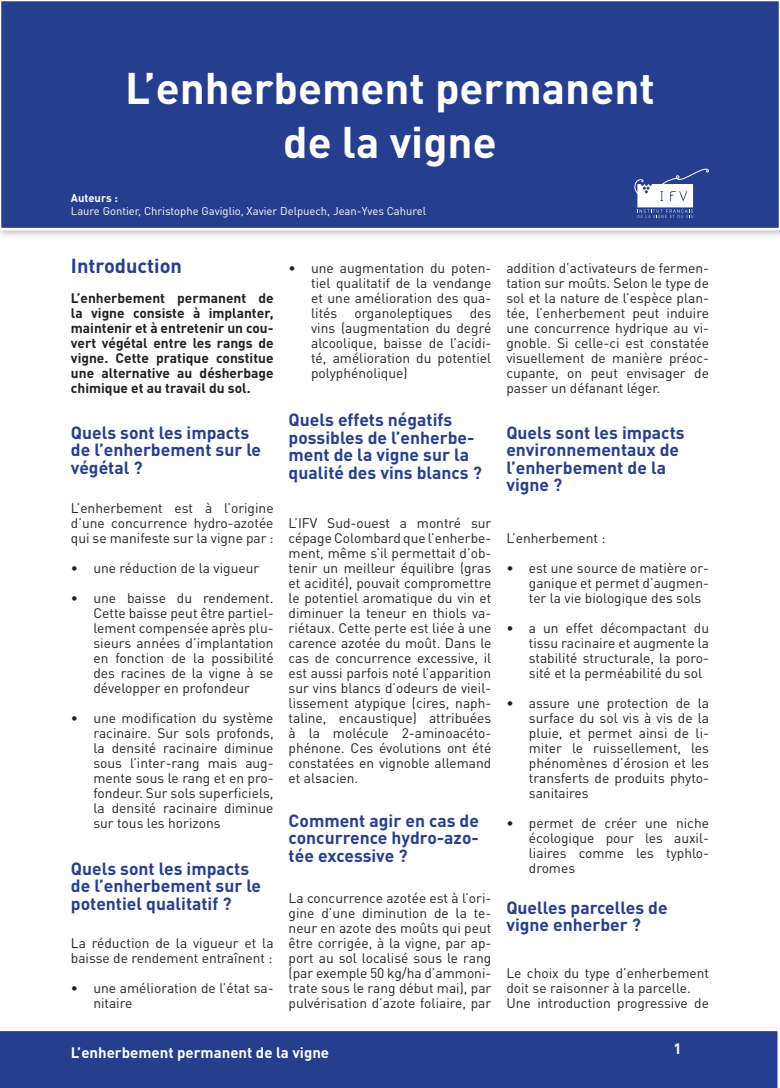
<style>
.page{position:relative;width:780px;height:1088px;background:#fff}
.page>*{position:absolute;margin:0;border:0;box-sizing:border-box;transform-origin:0 0}
.t1{font:700 43.75px "DINOT";color:#fff}
.t2{font:700 20px "DINOT";color:#253f8e}
.t3{font:700 17.5px/17.5px "DINOT";color:#253f8e}
.t4{font:700 15px "DINOT";color:#fff}
.t5{font:13.75px/15px "DINOT";color:#231f20;text-align:justify}
.t6{font:700 13.75px/15px "DINOT";color:#231f20;text-align:justify}
.t7{font:11.25px "DINOT";color:#fff}
.t8{font:700 11.25px "DINOT";color:#fff}
</style>
<div class="page">
<div style="left:0;top:1031px;width:778px;height:57px;background:#253f8e"></div>
<div style="left:0;top:0;width:780px;height:240px;background:#acadb1;opacity:.75"></div>
<div style="left:0;top:0;width:780px;height:230px;background:#253f8e"></div>
<svg style="left:633px;top:169px;width:76px;height:49px"></svg>
<p class="t1" style="left:125px;top:59px;width:531px">L’enherbement permanent</p>
<p class="t1" style="left:283px;top:113px;width:215px">de la vigne</p>
<p class="t8" style="left:71px;top:190px;width:48px">Auteurs :</p>
<p class="t7" style="left:71px;top:204px;width:357px">Laure Gontier, Christophe Gaviglio, Xavier Delpuech, Jean-Yves Cahurel</p>
<p class="t2" style="left:71px;top:252px;width:113px">Introduction</p>
<p class="t6" style="left:71px;top:290px;width:204px">L’enherbement permanent de la vigne consiste à implanter, maintenir et à entretenir un cou&shy;vert végétal entre les rangs de vigne. Cette pratique constitue une alternative au désherbage chimique et au travail du sol.</p>
<p class="t3" style="left:71px;top:423px;width:192px">Quels sont les impacts de l’enherbement sur le végétal ?</p>
<p class="t5" style="left:71px;top:500px;width:204px">L’enherbement est à l’origine d’une concurrence hydro-azotée qui se manifeste sur la vigne par :</p>
<p class="t5" style="left:71px;top:560px;width:190px">• une réduction de la vigueur</p>
<p class="t5" style="left:93px;top:590px;width:182px;text-indent:-22px">• une baisse du rendement.<br>Cette baisse peut être partiel&shy;lement compensée après plu&shy;sieurs années d’implantation en fonction de la possibilité des racines de la vigne à se développer en profondeur</p>
<p class="t5" style="left:93px;top:710px;width:182px;text-indent:-22px">• une modification du système racinaire. Sur sols profonds, la densité racinaire diminue sous l’inter-rang mais aug&shy;mente sous le rang et en pro&shy;fondeur. Sur sols superficiels, la densité racinaire diminue sur tous les horizons</p>
<p class="t3" style="left:71px;top:859px;width:192px">Quels sont les impacts de l’enherbement sur le potentiel qualitatif ?</p>
<p class="t5" style="left:71px;top:935px;width:204px">La réduction de la vigueur et la baisse de rendement entraînent :</p>
<p class="t5" style="left:93px;top:980px;width:182px;text-indent:-22px">• une amélioration de l’état sa&shy;nitaire</p>
<p class="t5" style="left:311px;top:260px;width:182px;text-indent:-22px">• une augmentation du poten&shy;tiel qualitatif de la vendange et une amélioration des qua&shy;lités organoleptiques des vins (augmentation du degré alcoolique, baisse de l’acidi&shy;té, amélioration du potentiel polyphénolique)</p>
<p class="t3" style="left:288px;top:410px;width:195px">Quels effets négatifs possibles de l’enherbe&shy;ment de la vigne sur la qualité des vins blancs ?</p>
<p class="t5" style="left:288px;top:515px;width:204px">L’IFV Sud-ouest a montré sur cépage Colombard que l’enherbe&shy;ment, même s’il permettait d’ob&shy;tenir un meilleur équilibre (gras et acidité), pouvait compromettre le potentiel aromatique du vin et diminuer la teneur en thiols va&shy;riétaux. Cette perte est liée à une carence azotée du moût. Dans le cas de concurrence excessive, il est aussi parfois noté l’apparition sur vins blancs d’odeurs de vieil&shy;lissement atypique (cires, naph&shy;taline, encaustique) attribuées à la molécule 2-aminoacéto&shy;phénone. Ces évolutions ont été constatées en vignoble allemand et alsacien.</p>
<p class="t3" style="left:288px;top:811px;width:192px;text-align:justify">Comment agir en cas de concurrence hydro-azo&shy;tée excessive ?</p>
<p class="t5" style="left:288px;top:890px;width:204px">La concurrence azotée est à l’ori&shy;gine d’une diminution de la te&shy;neur en azote des moûts qui peut être corrigée, à la vigne, par ap&shy;port au sol localisé sous le rang (par exemple 50 kg/ha d’ammoni&shy;trate sous le rang début mai), par pulvérisation d’azote foliaire, par</p>
<p class="t5" style="left:506px;top:260px;width:204px">addition d’activateurs de fermen&shy;tation sur moûts. Selon le type de sol et la nature de l’espèce plan&shy;tée, l’enherbement peut induire une concurrence hydrique au vi&shy;gnoble. Si celle-ci est constatée visuellement de manière préoc&shy;cupante, on peut envisager de passer un défanant léger.</p>
<p class="t3" style="left:506px;top:423px;width:180px">Quels sont les impacts environnementaux de l’enherbement de la vigne ?</p>
<p class="t5" style="left:506px;top:530px;width:101px">L’enherbement :</p>
<p class="t5" style="left:529px;top:560px;width:182px;text-indent:-22px">• est une source de matière or&shy;ganique et permet d’augmen&shy;ter la vie biologique des sols</p>
<p class="t5" style="left:529px;top:620px;width:182px;text-indent:-22px">• a un effet décompactant du tissu racinaire et augmente la stabilité structurale, la poro&shy;sité et la perméabilité du sol</p>
<p class="t5" style="left:529px;top:695px;width:182px;text-indent:-22px">• assure une protection de la surface du sol vis à vis de la pluie, et permet ainsi de li&shy;miter le ruissellement, les phénomènes d’érosion et les transferts de produits phyto&shy;sanitaires</p>
<p class="t5" style="left:529px;top:815px;width:182px;text-indent:-22px">• permet de créer une niche écologique pour les auxil&shy;liaires comme les typhlo&shy;dromes</p>
<p class="t3" style="left:506px;top:898px;width:163px">Quelles parcelles de vigne enherber ?</p>
<p class="t5" style="left:506px;top:965px;width:204px">Le choix du type d’enherbement doit se raisonner à la parcelle.</p>
<p class="t5" style="left:506px;top:995px;width:204px">Une introduction progressive de</p>
<p class="t4" style="left:71px;top:1043px;width:260px">L’enherbement permanent de la vigne</p>
<p class="t4" style="left:673px;top:1038px;width:10px">1</p>
</div>
